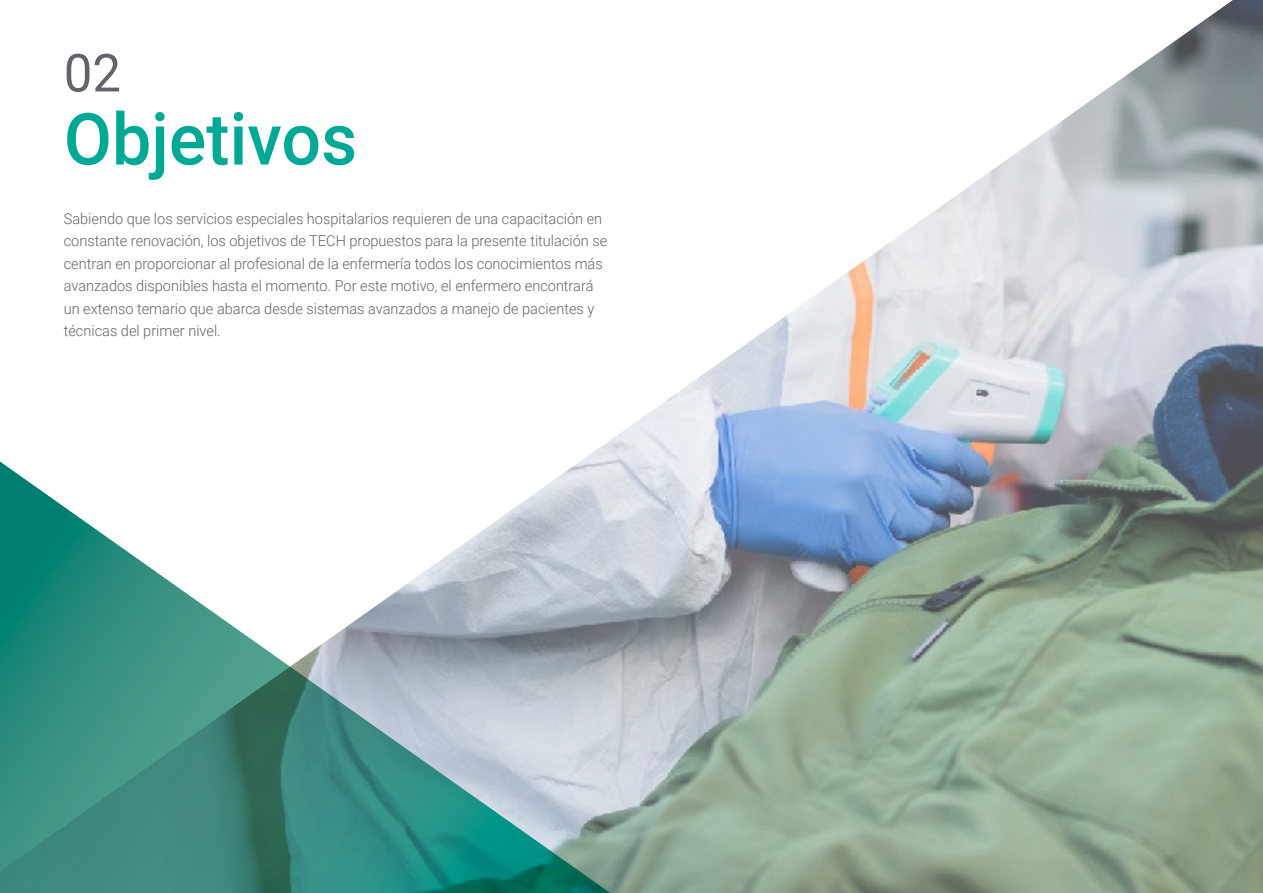
<style>
.page{position:relative;width:1263px;height:893px;background:#fff}
.page>*{position:absolute;margin:0;border:0;box-sizing:border-box;transform-origin:0 0}
.t1{font:500 72px "Roboto";color:#00a996}
.t2{font:52.5px "Roboto";color:#61646a}
.t3{font:300 15px/22.5px "Roboto";color:#61646a}
</style>
<div class="page">
<img style="left:602px;top:0;width:661px;height:893px">
<svg style="left:0;top:446px;width:640px;height:447px"></svg>
<h2 class="t2" style="left:64px;top:36px;width:59px">02</h2>
<h1 class="t1" style="left:64px;top:89px;width:295px">Objetivos</h1>
<p class="t3" style="left:64px;top:207px;width:545px">Sabiendo que los servicios especiales hospitalarios requieren de una capacitación en constante renovación, los objetivos de TECH propuestos para la presente titulación se centran en proporcionar al profesional de la enfermería todos los conocimientos más avanzados disponibles hasta el momento. Por este motivo, el enfermero encontrará un extenso temario que abarca desde sistemas avanzados a manejo de pacientes y técnicas del primer nivel.</p>
</div>
